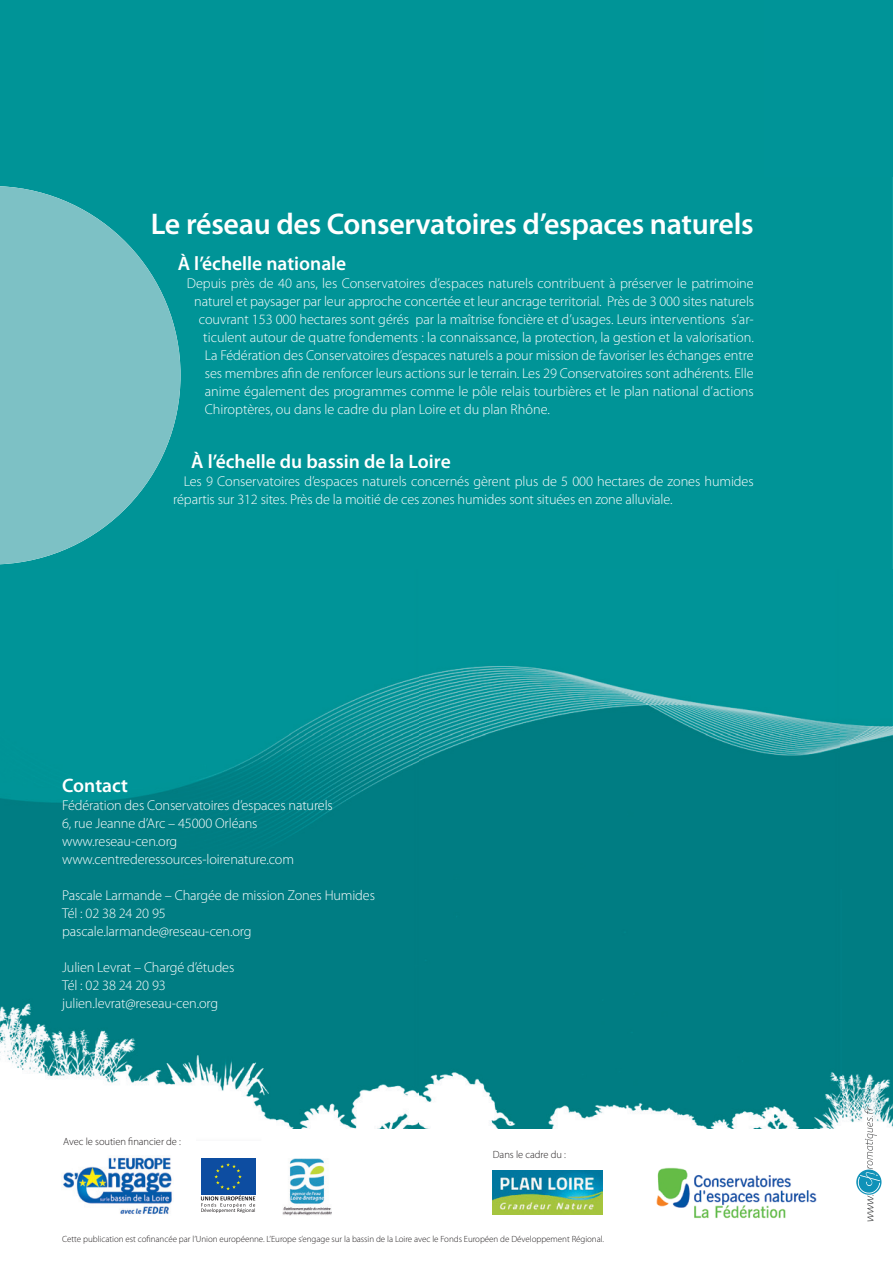
<style>
.page{position:relative;width:893px;height:1263px;background:#fff}
.page>*{position:absolute;margin:0;border:0;box-sizing:border-box;transform-origin:0 0}
.t1{font:600 30px "Myriad Pro";letter-spacing:-.01em;color:#fff}
.t2{font:600 19.5px "Myriad Pro";color:#fff}
.t3{font:300 14.25px/18px "Myriad Pro";letter-spacing:-.005em;color:#fff}
.t4{font:300 10.5px "Myriad Pro";letter-spacing:-.005em;color:#231f20}
.t5{font:300 9px "Myriad Pro";letter-spacing:-.005em;color:#231f20}
</style>
<div class="page">
<img style="left:0;top:0;width:893px;height:1129px">
<img style="left:0;top:186px;width:181px;height:378px">
<div style="left:856px;top:1169px;width:25px;height:26px;background:#1092b8;border-radius:50%"></div>
<svg style="left:856px;top:1106px;width:24px;height:115px"></svg>
<img style="left:656px;top:1167px;width:161px;height:52px">
<div style="left:764px;top:0;width:129px;height:176px;background:#009498"></div>
<svg style="left:200px;top:1158px;width:56px;height:55px"></svg>
<img style="left:63px;top:1157px;width:109px;height:58px">
<img style="left:283px;top:1158px;width:48px;height:57px">
<img style="left:493px;top:1170px;width:109px;height:44px">
<h1 class="t1" style="left:151px;top:205px;width:604px">Le réseau des Conservatoires d’espaces naturels</h1>
<h2 class="t2" style="left:178px;top:251px;width:170px">À l’échelle nationale</h2>
<p class="t3" style="left:187px;top:274px;width:568px">Depuis près de 40 ans, les Conservatoires d’espaces naturels contribuent à préserver le patrimoine</p>
<p class="t3" style="left:194px;top:292px;width:561px">naturel et paysager par leur approche concertée et leur ancrage territorial. Près de 3 000 sites naturels</p>
<p class="t3" style="left:199px;top:310px;width:556px">couvrant 153 000 hectares sont gérés par la maîtrise foncière et d’usages. Leurs interventions s’ar-</p>
<p class="t3" style="left:203px;top:328px;width:552px">ticulent autour de quatre fondements : la connaissance, la protection, la gestion et la valorisation.</p>
<p class="t3" style="left:205px;top:346px;width:550px">La Fédération des Conservatoires d’espaces naturels a pour mission de favoriser les échanges entre</p>
<p class="t3" style="left:205px;top:364px;width:550px">ses membres afin de renforcer leurs actions sur le terrain. Les 29 Conservatoires sont adhérents. Elle</p>
<p class="t3" style="left:205px;top:382px;width:551px">anime également des programmes comme le pôle relais tourbières et le plan national d’actions</p>
<p class="t3" style="left:205px;top:400px;width:347px">Chiroptères, ou dans le cadre du plan Loire et du plan Rhône.</p>
<h2 class="t2" style="left:191px;top:449px;width:261px">À l’échelle du bassin de la Loire</h2>
<p class="t3" style="left:173px;top:472px;width:582px;text-indent:11px">Les 9 Conservatoires d’espaces naturels concernés gèrent plus de 5 000 hectares de zones humides répartis sur 312 sites. Près de la moitié de ces zones humides sont situées en zone alluviale.</p>
<h2 class="t2" style="left:62px;top:773px;width:67px">Contact</h2>
<p class="t3" style="left:62px;top:796px;width:272px">Fédération des Conservatoires d’espaces naturels 6, rue Jeanne d’Arc – 45000 Orléans www.reseau-cen.org www.centrederessources-loirenature.com</p>
<p class="t3" style="left:62px;top:886px;width:314px">Pascale Larmande – Chargée de mission Zones Humides<br>Tél : 02 38 24 20 95<br>pascale.larmande@reseau-cen.org</p>
<p class="t3" style="left:62px;top:958px;width:174px">Julien Levrat – Chargé d’études<br>Tél : 02 38 24 20 93 julien.levrat@reseau-cen.org</p>
<p class="t4" style="left:63px;top:1135px;width:119px">Avec le soutien financier de :</p>
<p class="t4" style="left:493px;top:1148px;width:75px">Dans le cadre du :</p>
<p class="t5" style="left:62px;top:1234px;width:543px">Cette publication est cofinancée par l’Union européenne. L’Europe s’engage sur la bassin de la Loire avec le Fonds Européen de Développement Régional.</p>
</div>
